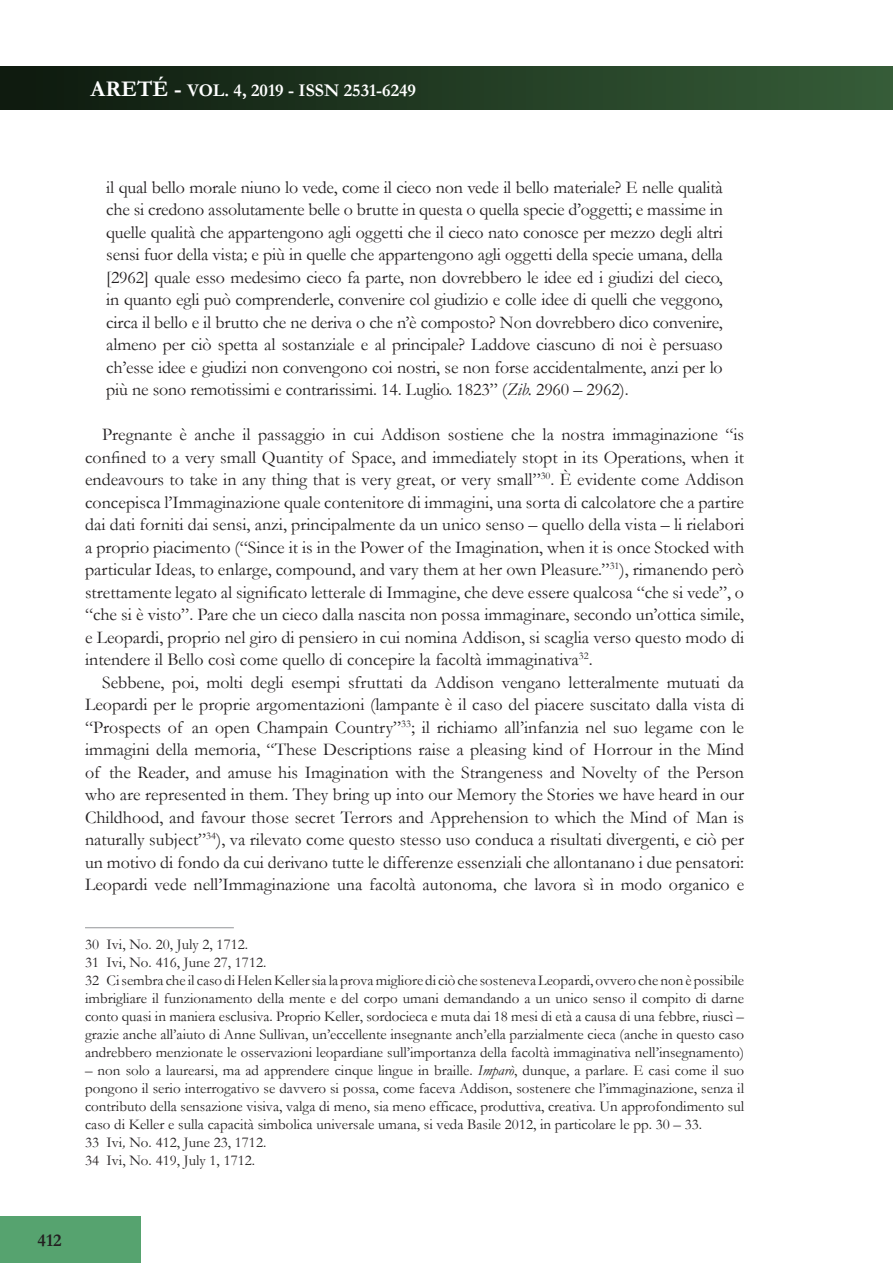
<style>
.page{position:relative;width:893px;height:1263px;background:#fff}
.page>*{position:absolute;margin:0;border:0;box-sizing:border-box;transform-origin:0 0}
.testo{font:18px/22.5px "Garamond";color:#231f20;text-align:justify}
.CITAZIONE{font:18px/22.5px "Garamond";letter-spacing:-.01em;color:#231f20;text-align:justify}
.t1{font:700 18px "Garamond";color:#fff}
.t2{font:700 18px "Garamond";color:#231f20}
.Note{font:15px/18px "Garamond";color:#231f20;text-align:justify}
.s1{font-size:22.5px}
.s2{font-style:italic}
</style>
<div class="page">
<div style="left:0;top:1217px;width:140px;height:46px;background:#56a36f"></div>
<div style="left:0;top:67px;width:893px;height:42px;background:linear-gradient(to right,#0d190e,#365d38)"></div>
<hr style="left:85px;top:927px;width:149px;height:1px;background:#939598">
<p class="t1" style="left:91px;top:78px;width:327px"><span class="s1">ARETÉ -</span> VOL. 4, 2019 - ISSN 2531-6249</p>
<p class="CITAZIONE" style="left:106px;top:175px;width:618px">il qual bello morale niuno lo vede, come il cieco non vede il bello materiale? E nelle qualità che si credono assolutamente belle o brutte in questa o quella specie d’oggetti; e massime in quelle qualità che appartengono agli oggetti che il cieco nato conosce per mezzo degli altri sensi fuor della vista; e più in quelle che appartengono agli oggetti della specie umana, della [2962] quale esso medesimo cieco fa parte, non dovrebbero le idee ed i giudizi del cieco, in quanto egli può comprenderle, convenire col giudizio e colle idee di quelli che veggono, circa il bello e il brutto che ne deriva o che n’è composto? Non dovrebbero dico convenire, almeno per ciò spetta al sostanziale e al principale? Laddove ciascuno di noi è persuaso ch’esse idee e giudizi non convengono coi nostri, se non forse accidentalmente, anzi per lo più ne sono remotissimi e contrarissimi. 14. Luglio. 1823” (<span class="s2">Zib.</span> 2960 – 2962).</p>
<p class="testo" style="left:85px;top:423px;width:661px;text-indent:17px">Pregnante è anche il passaggio in cui Addison sostiene che la nostra immaginazione “is confined to a very small Quantity of Space, and immediately stopt in its Operations, when it endeavours to take in any thing that is very great, or very small”<sup>30</sup>. È evidente come Addison concepisca l’Immaginazione quale contenitore di immagini, una sorta di calcolatore che a partire dai dati forniti dai sensi, anzi, principalmente da un unico senso – quello della vista – li rielabori a proprio piacimento (“Since it is in the Power of the Imagination, when it is once Stocked with particular Ideas, to enlarge, compound, and vary them at her own Pleasure.”<sup>31</sup>), rimanendo però strettamente legato al significato letterale di Immagine, che deve essere qualcosa “che si vede”, o “che si è visto”. Pare che un cieco dalla nascita non possa immaginare, secondo un’ottica simile, e Leopardi, proprio nel giro di pensiero in cui nomina Addison, si scaglia verso questo modo di intendere il Bello così come quello di concepire la facoltà immaginativa<sup>32</sup>.</p>
<p class="testo" style="left:85px;top:670px;width:661px;text-indent:17px">Sebbene, poi, molti degli esempi sfruttati da Addison vengano letteralmente mutuati da Leopardi per le proprie argomentazioni (lampante è il caso del piacere suscitato dalla vista di “Prospects of an open Champain Country”<sup>33</sup>; il richiamo all’infanzia nel suo legame con le immagini della memoria, “These Descriptions raise a pleasing kind of Horrour in the Mind of the Reader, and amuse his Imagination with the Strangeness and Novelty of the Person who are represented in them. They bring up into our Memory the Stories we have heard in our Childhood, and favour those secret Terrors and Apprehension to which the Mind of Man is naturally subject”<sup>34</sup>), va rilevato come questo stesso uso conduca a risultati divergenti, e ciò per un motivo di fondo da cui derivano tutte le differenze essenziali che allontanano i due pensatori:<br>Leopardi vede nell’Immaginazione una facoltà autonoma, che lavora sì in modo organico e</p>
<p class="Note" style="left:85px;top:935px;width:165px">30 Ivi, No. 20, July 2, 1712.</p>
<p class="Note" style="left:85px;top:953px;width:183px">31 Ivi, No. 416, June 27, 1712.</p>
<p class="Note" style="left:85px;top:971px;width:661px">32 Ci sembra che il caso di Helen Keller sia la prova migliore di ciò che sosteneva Leopardi, ovvero che non è possibile imbrigliare il funzionamento della mente e del corpo umani demandando a un unico senso il compito di darne conto quasi in maniera esclusiva. Proprio Keller, sordocieca e muta dai 18 mesi di età a causa di una febbre, riuscì – grazie anche all’aiuto di Anne Sullivan, un’eccellente insegnante anch’ella parzialmente cieca (anche in questo caso andrebbero menzionate le osservazioni leopardiane sull’importanza della facoltà immaginativa nell’insegnamento)</p>
<p class="Note" style="left:85px;top:1061px;width:661px">– non solo a laurearsi, ma ad apprendere cinque lingue in braille. <span class="s2">Imparò</span>, dunque, a parlare. E casi come il suo pongono il serio interrogativo se davvero si possa, come faceva Addison, sostenere che l’immaginazione, senza il contributo della sensazione visiva, valga di meno, sia meno efficace, produttiva, creativa. Un approfondimento sul caso di Keller e sulla capacità simbolica universale umana, si veda Basile 2012, in particolare le pp. 30 – 33.</p>
<p class="Note" style="left:85px;top:1133px;width:183px">33 Ivi<span class="s2">,</span> No. 412, June 23, 1712.</p>
<p class="Note" style="left:85px;top:1151px;width:172px">34 Ivi, No. 419, July 1, 1712.</p>
<p class="t2" style="left:38px;top:1228px;width:26px">412</p>
</div>
